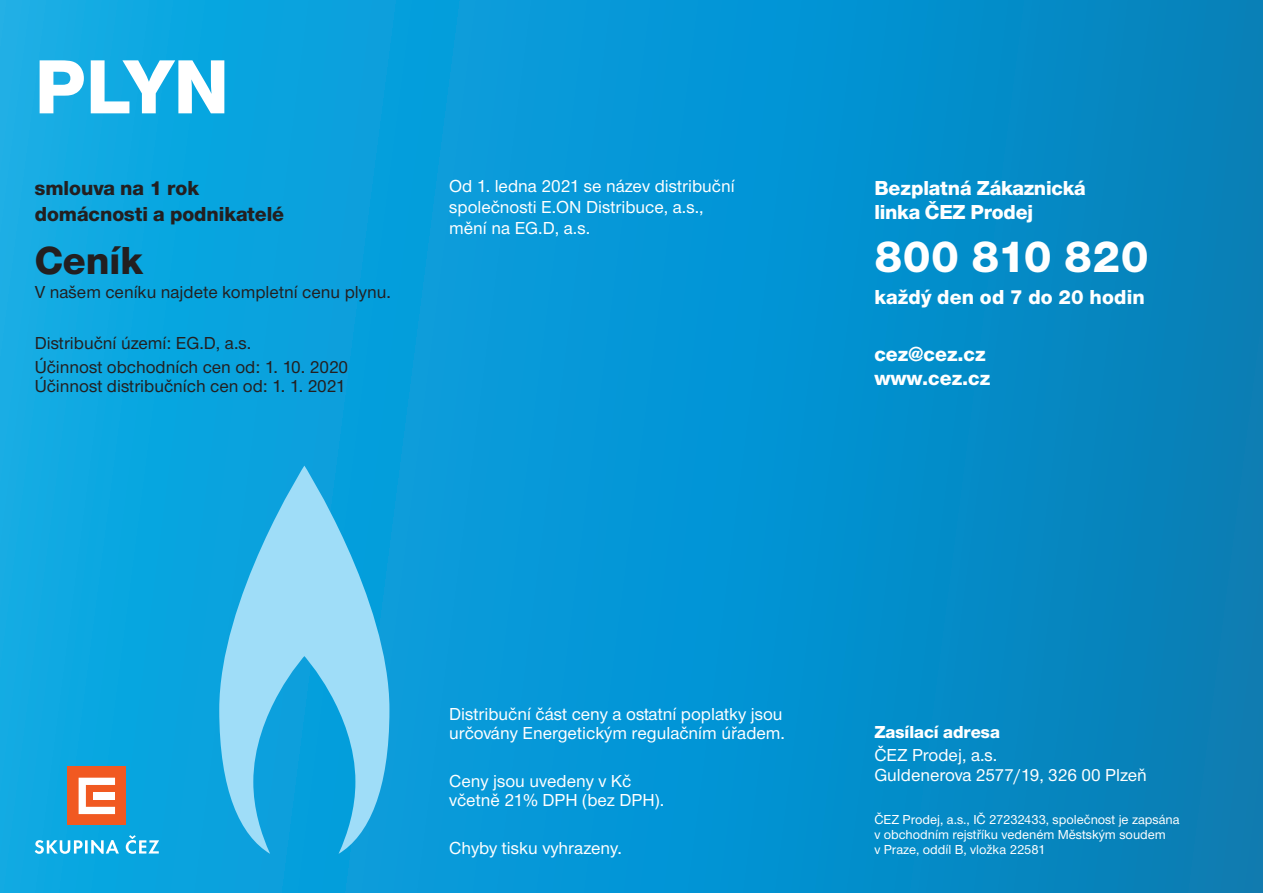
<style>
.page{position:relative;width:1263px;height:893px;background:#fff}
.page>*{position:absolute;margin:0;border:0;box-sizing:border-box;transform-origin:0 0}
.t1{font:800 79.5px "Nimbus CEZ";color:#fff}
.t2{font:800 46.5px "Nimbus CEZOT";letter-spacing:.01em;color:#fff}
.t3{font:800 40.5px "Nimbus CEZOT";color:#231f20}
.t4{font:800 21px/24px "Nimbus CEZOT";color:#fff}
.t5{font:800 21px/25.2px "Nimbus CEZOT";color:#231f20}
.t6{font:500 18px/19.5px "Nimbus CEZOT";color:#fff}
.t7{font:500 18px "Nimbus CEZOT";color:#231f20}
.t8{font:800 18px "Nimbus CEZOT";color:#fff}
.t9{font:500 13.5px/15px "Nimbus CEZOT";color:#fff}
</style>
<div class="page">
<div style="left:0;top:0;width:1263px;height:893px;background:linear-gradient(to right,#0cace9,#0380bc)"></div>
<svg style="left:219px;top:466px;width:170px;height:388px;background:#51bde9"></svg>
<div style="left:67px;top:766px;width:59px;height:59px;background:#f15921"></div>
<svg style="left:79px;top:778px;width:36px;height:36px"></svg>
<div style="left:93px;top:792px;width:22px;height:7px;background:#fff"></div>
<svg style="left:35px;top:835px;width:124px;height:19px"></svg>
<p class="t1" style="left:35px;top:41px;width:196px">PLYN</p>
<p class="t5" style="left:35px;top:176px;width:251px">smlouva na 1 rok domácnosti a podnikatelé</p>
<p class="t3" style="left:35px;top:237px;width:110px">Ceník</p>
<p class="t7" style="left:35px;top:281px;width:358px">V našem ceníku najdete kompletní cenu plynu.</p>
<p class="t7" style="left:35px;top:332px;width:218px">Distribuční území: EG.D, a.s.</p>
<p class="t7" style="left:35px;top:356px;width:315px">Účinnost obchodních cen od: 1. 10. 2020</p>
<p class="t7" style="left:35px;top:376px;width:312px">Účinnost distribučních cen od: 1. 1. 2021</p>
<p class="t6" style="left:449px;top:175px;width:287px;line-height:21px">Od 1. ledna 2021 se název distribuční společnosti E.ON Distribuce, a.s., mění na EG.D, a.s.</p>
<p class="t4" style="left:874px;top:177px;width:213px">Bezplatná Zákaznická linka ČEZ Prodej</p>
<p class="t2" style="left:874px;top:229px;width:276px">800 810 820</p>
<p class="t4" style="left:874px;top:285px;width:272px">každý den od 7 do 20 hodin</p>
<p class="t4" style="left:874px;top:342px;width:117px">cez@cez.cz www.cez.cz</p>
<p class="t6" style="left:449px;top:704px;width:337px">Distribuční část ceny a ostatní poplatky jsou určovány Energetickým regulačním úřadem.</p>
<p class="t6" style="left:449px;top:771px;width:217px">Ceny jsou uvedeny v Kč včetně 21% DPH (bez DPH).</p>
<p class="t6" style="left:449px;top:838px;width:174px">Chyby tisku vyhrazeny.</p>
<p class="t8" style="left:874px;top:721px;width:127px">Zasílací adresa</p>
<p class="t6" style="left:874px;top:746px;width:274px">ČEZ Prodej, a.s.<br>Guldenerova 2577/19, 326 00 Plzeň</p>
<p class="t9" style="left:874px;top:812px;width:307px">ČEZ Prodej, a.s., IČ 27232433, společnost je zapsána v obchodním rejstříku vedeném Městským soudem<br>v Praze, oddíl B, vložka 22581</p>
</div>
